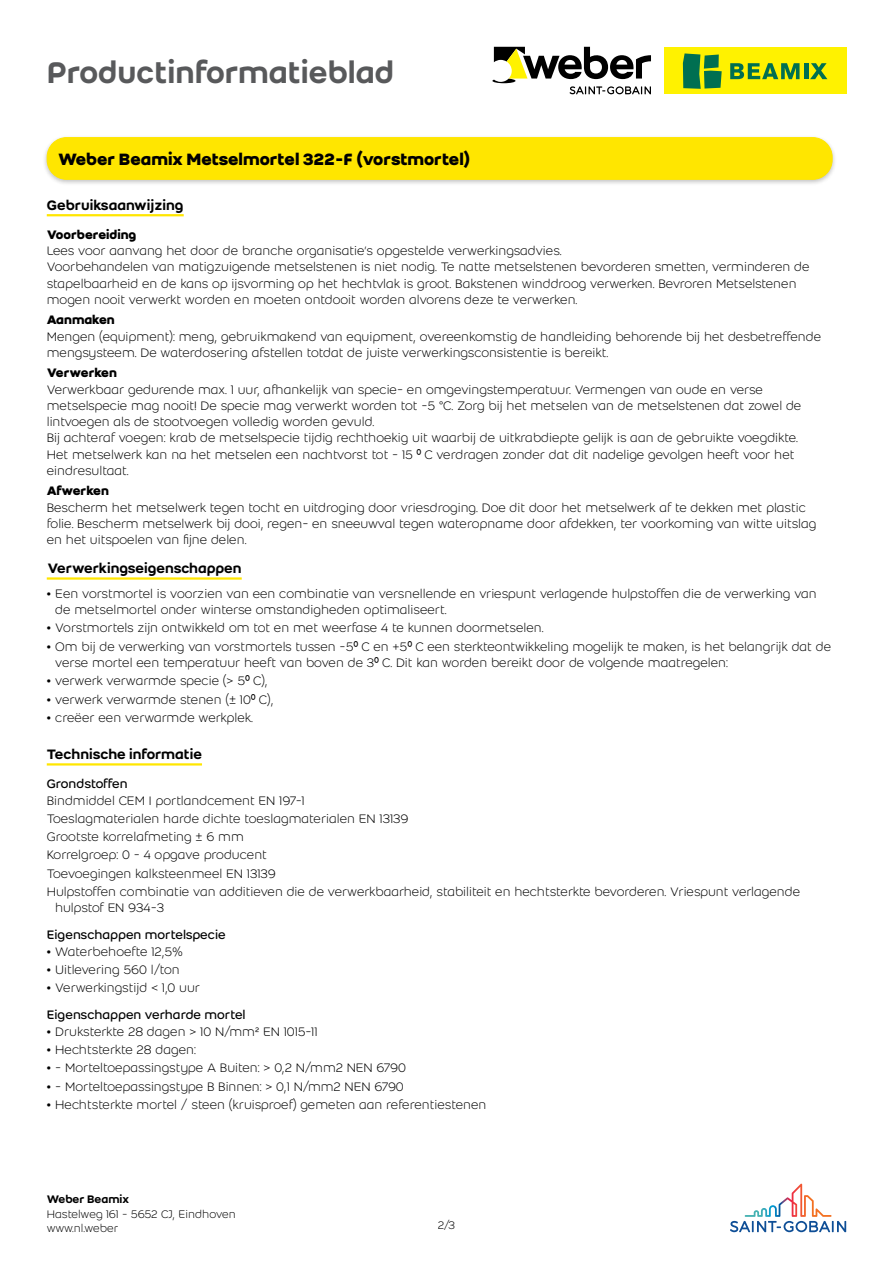
<style>
.page{position:relative;width:893px;height:1263px;background:#fff}
.page>*{position:absolute;margin:0;border:0;box-sizing:border-box;transform-origin:0 0}
.t1{font:500 33px "Weber";color:#58595b}
.t2{font:700 18px "Weber";color:#000}
.t3{font:500 15px "Weber";color:#000}
.t4{font:300 13.5px/16.2px "Weber";color:#000}
.t5{font:13.5px/27.2px "Weber";color:#000}
.t6{font:700 13.5px "Weber";color:#000}
.t7{font:300 12px/14.4px "Weber";color:#000}
.t8{font:500 12px "Weber";color:#000}
.s1{font-weight:500}
.s2{font-weight:300}
</style>
<div class="page">
<svg style="left:730px;top:1184px;width:116px;height:48px"></svg>
<div style="left:664px;top:47px;width:182px;height:47px;background:#fff200"></div>
<svg style="left:683px;top:53px;width:39px;height:36px"></svg>
<hr style="left:804px;top:63px;width:4px;height:16px;background:#006f51">
<svg style="left:810px;top:63px;width:17px;height:16px"></svg>
<svg style="left:730px;top:63px;width:69px;height:16px"></svg>
<svg style="left:492px;top:47px;width:159px;height:47px"></svg>
<hr style="left:47px;top:214px;width:137px;height:2px;background:#ffe600">
<hr style="left:47px;top:577px;width:195px;height:3px;background:#ffe600">
<hr style="left:47px;top:763px;width:155px;height:2px;background:#ffe600">
<div style="left:42px;top:135px;width:795px;height:52px;background:#000;opacity:.24"></div>
<div style="left:47px;top:138px;width:785px;height:41px;background:#ffe600;border-radius:20px"></div>
<div style="left:47px;top:137px;width:785px;height:43px;border:1px solid #ffe600;border-radius:20px"></div>
<h1 class="t1" style="left:47px;top:48px;width:349px">Productinformatieblad</h1>
<h2 class="t2" style="left:58px;top:146px;width:414px">Weber Beamix Metselmortel 322-F (vorstmortel)</h2>
<p class="t3" style="left:47px;top:194px;width:138px">Gebruiksaanwijzing</p>
<p class="t6" style="left:47px;top:224px;width:91px">Voorbereiding</p>
<p class="t4" style="left:47px;top:242px;width:764px">Lees voor aanvang het door de branche organisatie’s opgestelde verwerkingsadvies.<br>Voorbehandelen van matigzuigende metselstenen is niet nodig. Te natte metselstenen bevorderen smetten, verminderen de stapelbaarheid en de kans op ijsvorming op het hechtvlak is groot. Bakstenen winddroog verwerken. Bevroren Metselstenen mogen nooit verwerkt worden en moeten ontdooit worden alvorens deze te verwerken.</p>
<p class="t6" style="left:47px;top:310px;width:70px">Aanmaken</p>
<p class="t4" style="left:47px;top:328px;width:776px">Mengen (equipment): meng, gebruikmakend van equipment, overeenkomstig de handleiding behorende bij het desbetreffende mengsysteem. De waterdosering afstellen totdat de juiste verwerkingsconsistentie is bereikt.</p>
<p class="t6" style="left:47px;top:363px;width:72px">Verwerken</p>
<p class="t4" style="left:47px;top:381px;width:756px">Verwerkbaar gedurende max. 1 uur, afhankelijk van specie- en omgevingstemperatuur. Vermengen van oude en verse metselspecie mag nooit! De specie mag verwerkt worden tot -5 °C. Zorg bij het metselen van de metselstenen dat zowel de lintvoegen als de stootvoegen volledig worden gevuld.<br>Bij achteraf voegen: krab de metselspecie tijdig rechthoekig uit waarbij de uitkrabdiepte gelijk is aan de gebruikte voegdikte.<br>Het metselwerk kan na het metselen een nachtvorst tot - 15 ºC verdragen zonder dat dit nadelige gevolgen heeft voor het eindresultaat.</p>
<p class="t6" style="left:47px;top:481px;width:64px">Afwerken</p>
<p class="t4" style="left:47px;top:499px;width:771px">Bescherm het metselwerk tegen tocht en uitdroging door vriesdroging. Doe dit door het metselwerk af te dekken met plastic folie. Bescherm metselwerk bij dooi, regen- en sneeuwval tegen wateropname door afdekken, ter voorkoming van witte uitslag en het uitspoelen van fijne delen.</p>
<p class="t3" style="left:47px;top:557px;width:196px">Verwerkingseigenschappen</p>
<p class="t4" style="left:55px;top:585px;width:763px;text-indent:-9px"><span class="s1">•</span> Een vorstmortel is voorzien van een combinatie van versnellende en vriespunt verlagende hulpstoffen die de verwerking van de metselmortel onder winterse omstandigheden optimaliseert.</p>
<p class="t4" style="left:47px;top:620px;width:498px"><span class="s1">•</span> Vorstmortels zijn ontwikkeld om tot en met weerfase 4 te kunnen doormetselen.</p>
<p class="t4" style="left:55px;top:638px;width:777px;text-indent:-9px"><span class="s1">•</span> Om bij de verwerking van vorstmortels tussen -5ºC en +5ºC een sterkteontwikkeling mogelijk te maken, is het belangrijk dat de verse mortel een temperatuur heeft van boven de 3ºC. Dit kan worden bereikt door de volgende maatregelen:</p>
<p class="t4" style="left:47px;top:672px;width:222px"><span class="s1">•</span> verwerk verwarmde specie (&gt; 5ºC),</p>
<p class="t4" style="left:47px;top:691px;width:228px"><span class="s1">•</span> verwerk verwarmde stenen (± 10ºC),</p>
<p class="t4" style="left:47px;top:709px;width:208px"><span class="s1">•</span> creëer een verwarmde werkplek.</p>
<p class="t3" style="left:47px;top:743px;width:157px">Technische informatie</p>
<p class="t5" style="left:47px;top:770px;width:82px">Grondstoffen</p>
<p class="t4" style="left:47px;top:791px;width:755px;line-height:18.3px">Bindmiddel CEM I portlandcement EN 197-1<br>Toeslagmaterialen harde dichte toeslagmaterialen EN 13139<br>Grootste korrelafmeting ± 6 mm<br>Korrelgroep: 0 - 4 opgave producent<br>Toevoegingen kalksteenmeel EN 13139<br>Hulpstoffen combinatie van additieven die de verwerkbaarheid, stabiliteit en hechtsterkte bevorderen. Vriespunt verlagende</p>
<p class="t4" style="left:55px;top:899px;width:110px">hulpstof EN 934-3</p>
<p class="t5" style="left:47px;top:921px;width:181px">Eigenschappen mortelspecie</p>
<p class="t4" style="left:47px;top:943px;width:137px"><span class="s1">•</span> Waterbehoefte 12,5%</p>
<p class="t4" style="left:47px;top:961px;width:134px"><span class="s1">•</span> Uitlevering 560 l/ton</p>
<p class="t5" style="left:47px;top:974px;width:200px"><span class="s1">•</span> <span class="s2">Verwerkingstijd &lt; 1,0 uur<br></span>Eigenschappen verharde mortel</p>
<p class="t4" style="left:47px;top:1023px;width:272px"><span class="s1">•</span> Druksterkte 28 dagen &gt; 10 N/mm² EN 1015-11</p>
<p class="t4" style="left:47px;top:1041px;width:151px"><span class="s1">•</span> Hechtsterkte 28 dagen:</p>
<p class="t4" style="left:47px;top:1059px;width:361px"><span class="s1">•</span> - Morteltoepassingstype A Buiten: &gt; 0,2 N/mm2 NEN 6790</p>
<p class="t4" style="left:47px;top:1078px;width:359px"><span class="s1">•</span> - Morteltoepassingstype B Binnen: &gt; 0,1 N/mm2 NEN 6790</p>
<p class="t4" style="left:47px;top:1096px;width:441px"><span class="s1">•</span> Hechtsterkte mortel / steen (kruisproef) gemeten aan referentiestenen</p>
<p class="t8" style="left:47px;top:1191px;width:84px">Weber Beamix</p>
<p class="t7" style="left:47px;top:1206px;width:190px">Hastelweg 161 - 5652 CJ, Eindhoven www.nl.weber</p>
<p class="t7" style="left:438px;top:1218px;width:19px">2/3</p>
</div>
